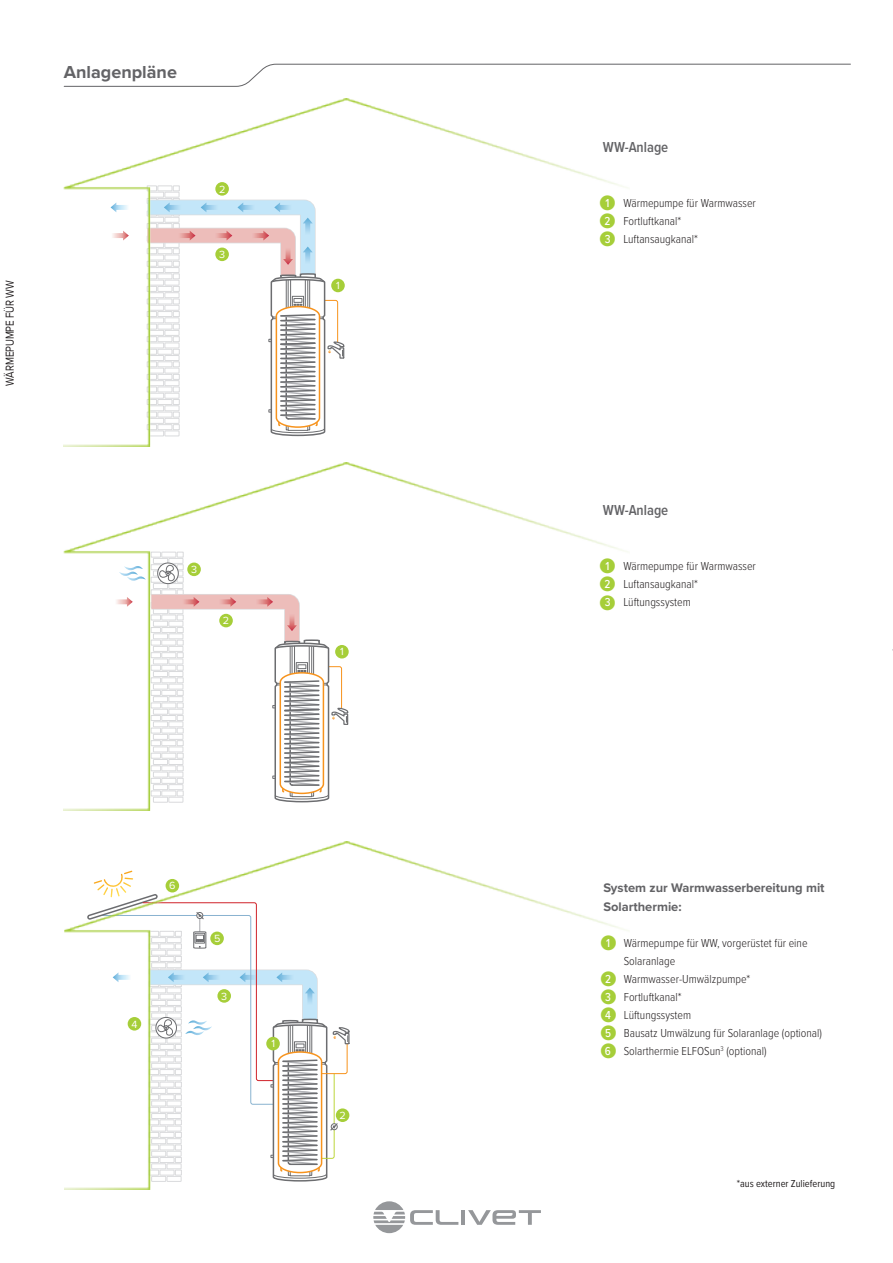
<style>
.page{position:relative;width:893px;height:1263px;background:#fff}
.page>*{position:absolute;margin:0;border:0;box-sizing:border-box;transform-origin:0 0}
.t1{font:25.2px "Proxima Nova";color:#a6ce39}
.Titolo_su_riga_grigia{font:700 18px "Proxima Nova";color:#636366}
.Schemi_impianto_Titolo{font:600 15px "Proxima Nova Cond";color:#636366}
.Schemi_impianto_Titolo-2{font:700 12.9px/19.2px "Proxima Nova";color:#636366}
.t2{font:300 12px/18px "Proxima Nova Cond";color:#231f20}
.t3{font:12px "Proxima Nova";letter-spacing:-.01em;color:#231f20;scale:.82 1}
.t4{font:10.8px "Proxima Nova";color:#fff}
.Schema_impianto_nota{font:10.5px "Proxima Nova Cond";color:#231f20}
.s1{font-weight:500;color:#fff}
</style>
<div class="page">
<hr style="left:461px;top:1210px;width:4px;height:15px;background:#95979a">
<svg style="left:468px;top:1210px;width:73px;height:15px"></svg>
<svg style="left:373px;top:1201px;width:85px;height:32px"></svg>
<svg style="left:63px;top:63px;width:788px;height:24px"></svg>
<img style="left:64px;top:98px;width:564px;height:349px">
<img style="left:64px;top:462px;width:564px;height:348px">
<img style="left:64px;top:841px;width:565px;height:348px">
<p class="t3" style="left:1px;top:386px;width:130px;rotate:-90deg">WÄRMEPUMPE FÜR WW</p>
<p class="Titolo_su_riga_grigia" style="left:64px;top:59px;width:115px">Anlagenpläne</p>
<p class="t4" style="left:219px;top:181px;width:8px">2</p>
<p class="t4" style="left:219px;top:246px;width:8px">3</p>
<p class="t4" style="left:191px;top:561px;width:8px">3</p>
<p class="t4" style="left:223px;top:613px;width:8px">2</p>
<p class="t4" style="left:336px;top:278px;width:5px">1</p>
<p class="t4" style="left:340px;top:644px;width:5px">1</p>
<p class="t4" style="left:169px;top:878px;width:8px">6</p>
<p class="t4" style="left:132px;top:1016px;width:8px">4</p>
<p class="t4" style="left:214px;top:930px;width:8px">5</p>
<p class="t4" style="left:221px;top:988px;width:8px">3</p>
<p class="t4" style="left:271px;top:1036px;width:5px">1</p>
<p class="t4" style="left:340px;top:1107px;width:8px">2</p>
<p class="Schemi_impianto_Titolo" style="left:603px;top:136px;width:67px">WW-Anlage</p>
<p class="t1" style="left:599px;top:182px;width:19px">●</p>
<p class="t1" style="left:599px;top:200px;width:19px">●</p>
<p class="t1" style="left:599px;top:218px;width:19px">●</p>
<p class="t2" style="left:606px;top:194px;width:152px"><span class="s1">1</span> Wärmepumpe für Warmwasser</p>
<p class="t2" style="left:605px;top:212px;width:78px"><span class="s1">2</span> Fortluftkanal*</p>
<p class="t2" style="left:605px;top:230px;width:95px"><span class="s1">3</span> Luftansaugkanal*</p>
<p class="Schemi_impianto_Titolo" style="left:603px;top:499px;width:67px">WW-Anlage</p>
<p class="t1" style="left:599px;top:546px;width:19px">●</p>
<p class="t1" style="left:599px;top:564px;width:19px">●</p>
<p class="t1" style="left:599px;top:582px;width:19px">●</p>
<p class="t2" style="left:606px;top:557px;width:152px"><span class="s1">1</span> Wärmepumpe für Warmwasser</p>
<p class="t2" style="left:605px;top:575px;width:95px"><span class="s1">2</span> Luftansaugkanal*</p>
<p class="t2" style="left:605px;top:593px;width:88px"><span class="s1">3</span> Lüftungssystem</p>
<p class="Schemi_impianto_Titolo-2" style="left:603px;top:878px;width:223px">System zur Warmwasserbereitung mit<br>Solarthermie:</p>
<p class="t2" style="left:624px;top:933px;width:185px;text-indent:-18px"><span class="s1">1</span> Wärmepumpe für WW, vorgerüstet für eine<br>Solaranlage</p>
<p class="t2" style="left:605px;top:969px;width:147px"><span class="s1">2</span> Warmwasser-Umwälzpumpe*</p>
<p class="t2" style="left:605px;top:987px;width:78px"><span class="s1">3</span> Fortluftkanal*</p>
<p class="t2" style="left:605px;top:1005px;width:88px"><span class="s1">4</span> Lüftungssystem</p>
<p class="t2" style="left:605px;top:1023px;width:219px"><span class="s1">5</span> Bausatz Umwälzung für Solaranlage (optional)</p>
<p class="t2" style="left:605px;top:1041px;width:163px"><span class="s1">6</span> Solarthermie ELFOSun<sup>3</sup> (optional)</p>
<p class="t1" style="left:600px;top:923px;width:19px">●</p>
<p class="t1" style="left:600px;top:959px;width:19px">●</p>
<p class="t1" style="left:600px;top:977px;width:19px">●</p>
<p class="t1" style="left:600px;top:995px;width:19px">●</p>
<p class="t1" style="left:600px;top:1013px;width:19px">●</p>
<p class="t1" style="left:600px;top:1031px;width:19px">●</p>
<p class="Schema_impianto_nota" style="left:737px;top:1176px;width:100px">*aus externer Zulieferung</p>
</div>
